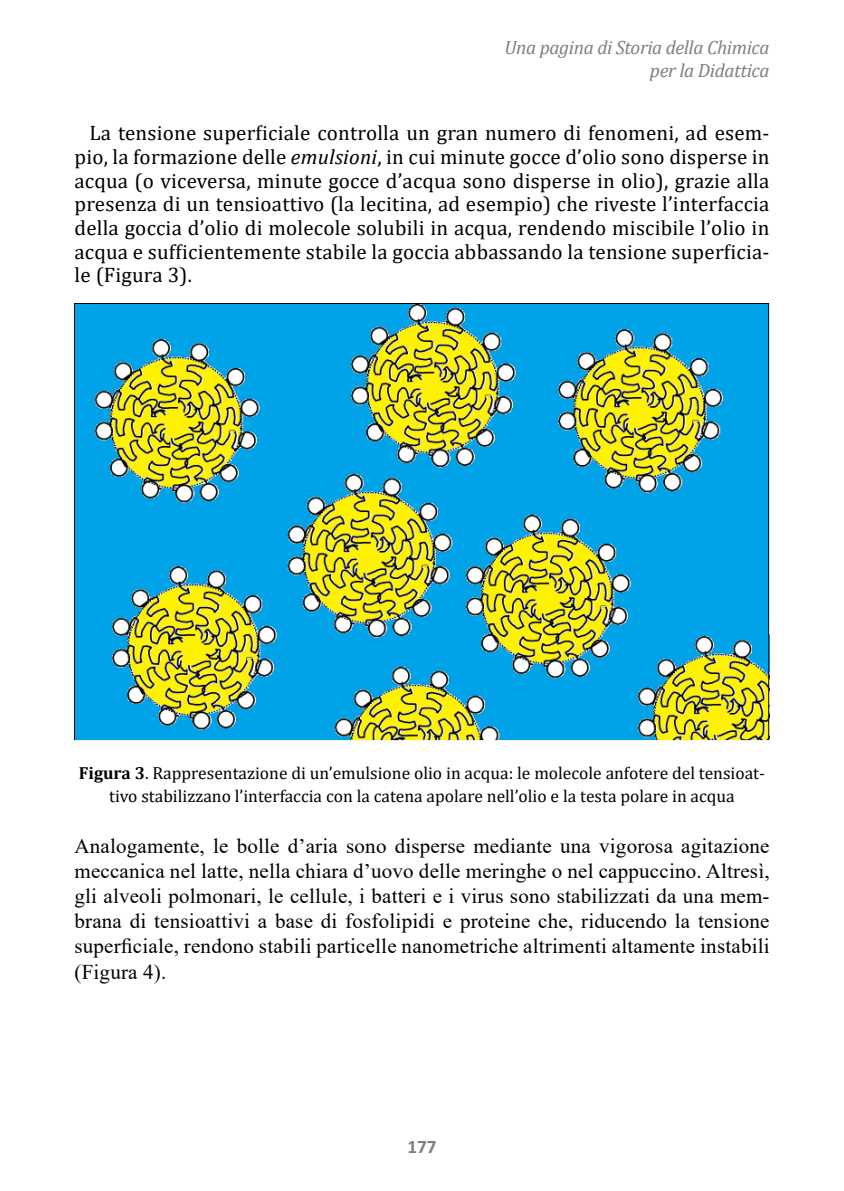
<style>
.page{position:relative;width:844px;height:1191px;background:#fff}
.page>*{position:absolute;margin:0;border:0;box-sizing:border-box;transform-origin:0 0}
._04_corpo_testo{font:21px/23.6px "Cambria";letter-spacing:.01em;color:#000;text-align:justify}
.t1{font:21px/25.2px "Times New Roman";letter-spacing:.01em;color:#000;text-align:justify}
.t2{font:italic 19.25px/23.1px "Cambria";letter-spacing:-.02em;color:#808080;text-align:right}
.t3{font:700 19.25px "Calibri";color:#808080}
._11_dida{font:17.5px/23.6px "Cambria";color:#000;text-align:center}
.s1{font-style:italic}
.s2{font-weight:700}
</style>
<div class="page">
<img style="left:74px;top:303px;width:695px;height:438px">
<p class="t2" style="left:504px;top:35px;width:266px">Una pagina di Storia della Chimica per la Didattica</p>
<p class="_04_corpo_testo" style="left:74px;top:121px;width:696px;text-indent:15px">La tensione superficiale controlla un gran numero di fenomeni, ad esem&shy;pio, la formazione delle <span class="s1">emulsioni</span>, in cui minute gocce d’olio sono disperse in acqua (o viceversa, minute gocce d’acqua sono disperse in olio), grazie alla presenza di un tensioattivo (la lecitina, ad esempio) che riveste l’interfaccia della goccia d’olio di molecole solubili in acqua, rendendo miscibile l’olio in acqua e sufficientemente stabile la goccia abbassando la tensione superficia&shy;le (Figura 3).</p>
<p class="_11_dida" style="left:79px;top:760px;width:687px"><span class="s2">Figura 3</span>. Rappresentazione di un’emulsione olio in acqua: le molecole anfotere del tensioat&shy;tivo stabilizzano l’interfaccia con la catena apolare nell’olio e la testa polare in acqua</p>
<p class="t1" style="left:74px;top:832px;width:696px">Analogamente, le bolle d’aria sono disperse mediante una vigorosa agitazione meccanica nel latte, nella chiara d’uovo delle meringhe o nel cappuccino. Altresì, gli alveoli polmonari, le cellule, i batteri e i virus sono stabilizzati da una mem&shy;brana di tensioattivi a base di fosfolipidi e proteine che, riducendo la tensione superficiale, rendono stabili particelle nanometriche altrimenti altamente instabili (Figura 4).</p>
<p class="t3" style="left:407px;top:1133px;width:31px">177</p>
</div>
